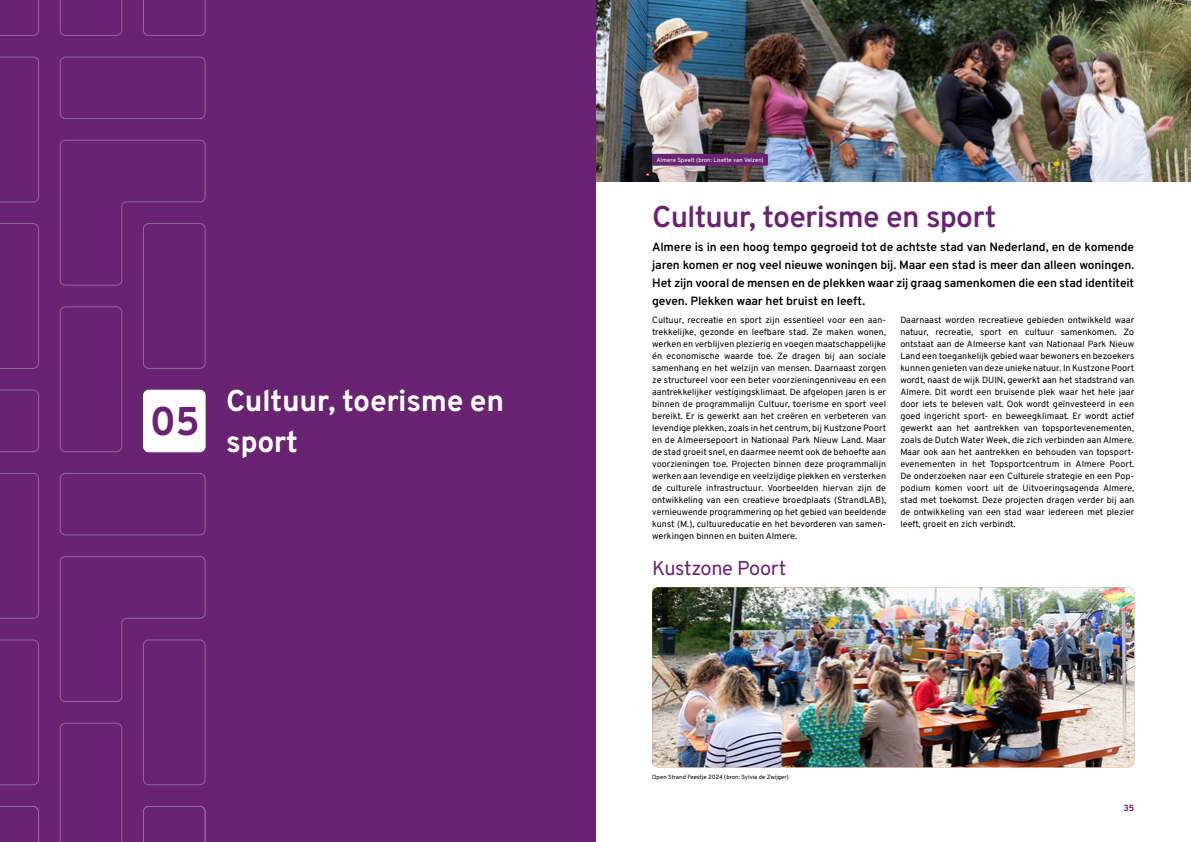
<style>
.page{position:relative;width:1191px;height:842px;background:#fff}
.page>*{position:absolute;margin:0;border:0;box-sizing:border-box;transform-origin:0 0}
.t1{font:700 40px "Overpass";color:#682471}
.t2{font:600 30px "Overpass";letter-spacing:-.025em;color:#682471}
.t3{font:700 30px/40px "Overpass";letter-spacing:-.015em;color:#fff}
.t4{font:20px "Overpass";letter-spacing:-.02em;color:#682471}
.Intro__P{font:600 12px/18px "Overpass";letter-spacing:-.01em;color:#000;text-align:justify}
.Paragraph__No_Breaking{font:9px/12px "Overpass";color:#000}
.t5{font:700 9px "Overpass";color:#682471}
.Caption__Below{font:6px "Overpass";color:#000}
.Engaging_Purple{font:6px "Overpass";color:#fff}
</style>
<div class="page">
<img style="left:595px;top:0;width:596px;height:181px">
<div style="left:652px;top:154px;width:116px;height:12px;background:#682471"></div>
<img style="left:652px;top:587px;width:482px;height:180px">
<div style="left:0;top:0;width:595px;height:842px;background:#682471"></div>
<svg style="left:0;top:223px;width:39px;height:146px"></svg>
<svg style="left:0;top:57px;width:39px;height:146px"></svg>
<svg style="left:0;top:390px;width:39px;height:62px"></svg>
<div style="left:60px;top:306px;width:62px;height:146px;border:1px solid #fff;border-radius:5px"></div>
<div style="left:143px;top:223px;width:63px;height:146px;border:1px solid #fff;border-radius:5px"></div>
<svg style="left:59px;top:139px;width:147px;height:147px"></svg>
<div style="left:60px;top:57px;width:146px;height:62px;border:1px solid #fff;border-radius:5px"></div>
<svg style="left:0;top:639px;width:39px;height:146px"></svg>
<svg style="left:0;top:473px;width:39px;height:146px"></svg>
<svg style="left:0;top:806px;width:39px;height:36px"></svg>
<svg style="left:59px;top:722px;width:64px;height:120px"></svg>
<div style="left:143px;top:639px;width:63px;height:146px;border:1px solid #fff;border-radius:5px"></div>
<svg style="left:59px;top:556px;width:147px;height:146px"></svg>
<svg style="left:143px;top:806px;width:63px;height:36px"></svg>
<div style="left:60px;top:473px;width:146px;height:62px;border:1px solid #fff;border-radius:5px"></div>
<svg style="left:0;top:0;width:39px;height:36px"></svg>
<svg style="left:60px;top:0;width:62px;height:36px"></svg>
<svg style="left:143px;top:0;width:63px;height:36px"></svg>
<div style="left:143px;top:390px;width:62px;height:62px;background:#fff;border-radius:5px"></div>
<div style="left:143px;top:390px;width:63px;height:62px;border:1px solid #fff;border-radius:5px"></div>
<h1 class="t1" style="left:150px;top:389px;width:52px">05</h1>
<h2 class="t3" style="left:226px;top:380px;width:279px">Cultuur, toerisme en sport</h2>
<p class="Engaging_Purple" style="left:656px;top:155px;width:109px">Almere Speelt (bron: Lisette van Velzen)</p>
<h1 class="t2" style="left:652px;top:193px;width:346px">Cultuur, toerisme en sport</h1>
<p class="Intro__P" style="left:652px;top:238px;width:483px">Almere is in een hoog tempo gegroeid tot de achtste stad van Nederland, en de komende jaren komen er nog veel nieuwe woningen bij. Maar een stad is meer dan alleen woningen.<br>Het zijn vooral de mensen en de plekken waar zij graag samenkomen die een stad identiteit geven. Plekken waar het bruist en leeft.</p>
<p class="Paragraph__No_Breaking" style="left:652px;top:314px;width:235px">Cultuur, recreatie en sport zijn essentieel voor een aan&shy;trekkelijke, gezonde en leefbare stad. Ze maken wonen, werken en verblijven plezierig en voegen maatschappelijke én economische waarde toe. Ze dragen bij aan sociale samenhang en het welzijn van mensen. Daarnaast zorgen ze structureel voor een beter voorzieningenniveau en een aantrekkelijker vestigingsklimaat. De afgelopen jaren is er binnen de programmalijn Cultuur, toerisme en sport veel bereikt. Er is gewerkt aan het creëren en verbeteren van levendige plekken, zoals in het centrum, bij Kustzone Poort en de Almeersepoort in Nationaal Park Nieuw Land. Maar de stad groeit snel, en daarmee neemt ook de behoefte aan voorzieningen toe. Projecten binnen deze programmalijn werken aan levendige en veelzijdige plekken en versterken de culturele infrastructuur. Voorbeelden hiervan zijn de ontwikkeling van een creatieve broedplaats (StrandLAB), vernieuwende programmering op het gebied van beeldende kunst (M.), cultuureducatie en het bevorderen van samen&shy;werkingen binnen en buiten Almere.</p>
<p class="Paragraph__No_Breaking" style="left:900px;top:314px;width:235px;text-align:justify">Daarnaast worden recreatieve gebieden ontwikkeld waar natuur, recreatie, sport en cultuur samenkomen. Zo ontstaat aan de Almeerse kant van Nationaal Park Nieuw Land een toegankelijk gebied waar bewoners en bezoekers kunnen genieten van deze unieke natuur. In Kustzone Poort wordt, naast de wijk DUIN, gewerkt aan het stadstrand van Almere. Dit wordt een bruisende plek waar het hele jaar door iets te beleven valt. Ook wordt geïnvesteerd in een goed ingericht sport- en beweegklimaat. Er wordt actief gewerkt aan het aantrekken van topsportevenementen, zoals de Dutch Water Week, die zich verbinden aan Almere.</p>
<p class="Paragraph__No_Breaking" style="left:900px;top:446px;width:235px">Maar ook aan het aantrekken en behouden van topsport&shy;evenementen in het Topsportcentrum in Almere Poort.<br>De onderzoeken naar een Culturele strategie en een Pop&shy;podium komen voort uit de Uitvoeringsagenda Almere, stad met toekomst. Deze projecten dragen verder bij aan de ontwikkeling van een stad waar iedereen met plezier leeft, groeit en zich verbindt.</p>
<h2 class="t4" style="left:652px;top:552px;width:136px">Kustzone Poort</h2>
<p class="Caption__Below" style="left:652px;top:772px;width:138px">Open Strand Feestje 2024 (bron: Sylvia de Zwijger)</p>
<p class="t5" style="left:1123px;top:801px;width:12px">35</p>
</div>
